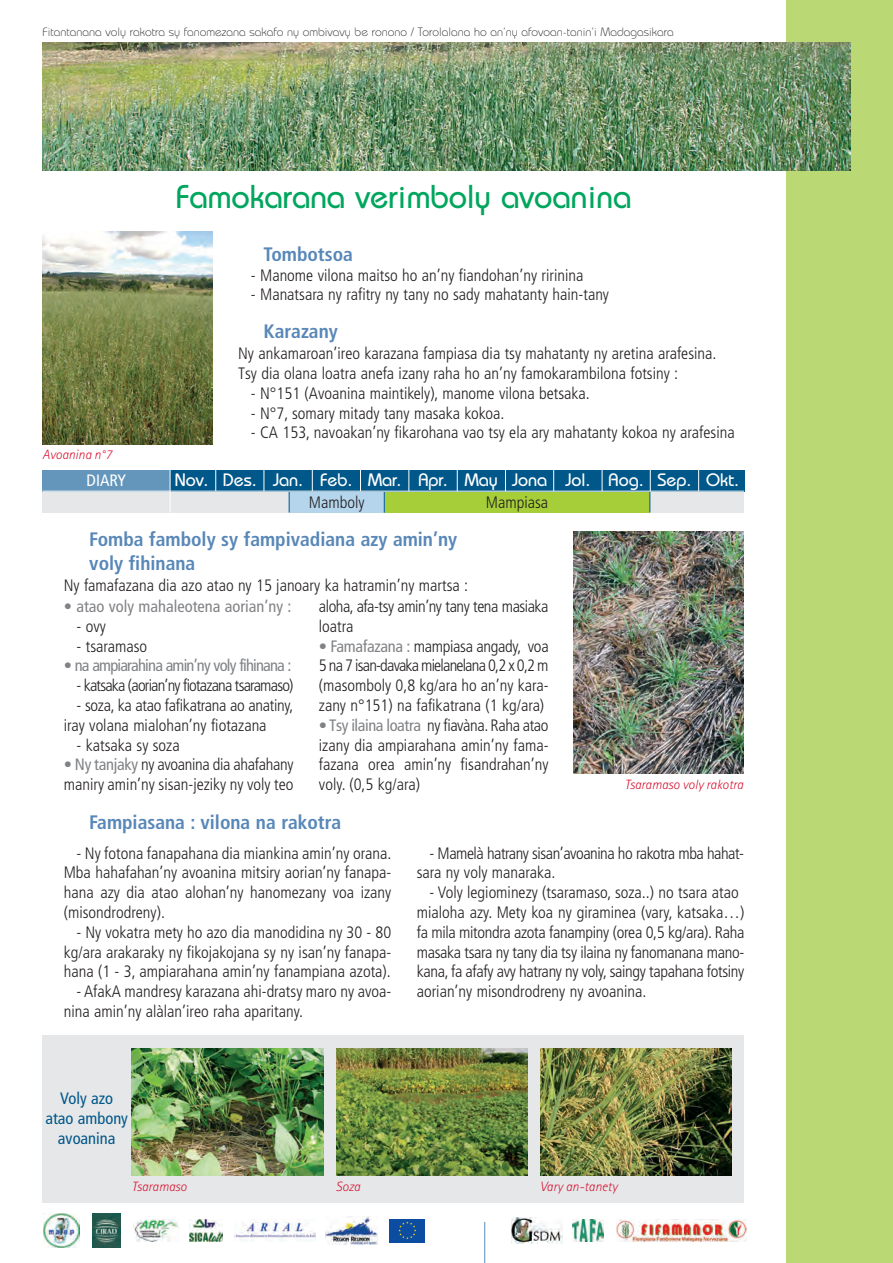
<style>
.page{position:relative;width:893px;height:1263px;background:#fff}
.page>*{position:absolute;margin:0;border:0;box-sizing:border-box;transform-origin:0 0}
.t1{font:500 33px "Bauhaus";color:#00a65d}
.t2{font:700 condensed 19.5px/23.4px "Frutiger";color:#5887b8}
.t3{font:500 18px "Bauhaus";color:#fff}
.t4{font:300 condensed 16.5px/19.8px "Frutiger";color:#231f20;text-align:justify}
.t5{font:300 condensed 16.5px/19.8px "Frutiger";letter-spacing:-.02em;color:#231f20}
.t6{font:300 condensed 16.5px/19.8px "Frutiger";letter-spacing:-.03em;color:#231f20}
.t7{font:300 condensed 16.5px "Frutiger";letter-spacing:-.05em;color:#231f20}
.t8{font:condensed 16.5px "Frutiger";letter-spacing:-.05em;color:#808285}
.t9{font:condensed 16.5px "Frutiger";color:#808285}
.t10{font:condensed 16.5px/19.8px "Frutiger";color:#005789;text-align:center}
.t11{font:condensed 16.5px "Frutiger";color:#fff}
.t12{font:italic 300 13.5px "Rotis Sans Serif";color:#d71634}
.t13{font:300 12px "Bauhaus";color:#231f20}
.s1{font-weight:400;color:#808285}
</style>
<div class="page">
<div style="left:787px;top:0;width:106px;height:1263px;background:#bad874"></div>
<img style="left:43px;top:43px;width:807px;height:127px">
<img style="left:43px;top:232px;width:169px;height:212px">
<img style="left:573px;top:531px;width:170px;height:242px">
<div style="left:43px;top:491px;width:701px;height:21px;background:#e6e7e9"></div>
<div style="left:384px;top:491px;width:266px;height:22px;background:#a6ce39"></div>
<div style="left:289px;top:491px;width:95px;height:22px;background:#b4d5ec"></div>
<svg style="left:289px;top:492px;width:1px;height:20px"></svg>
<svg style="left:384px;top:492px;width:1px;height:21px"></svg>
<div style="left:170px;top:470px;width:574px;height:21px;background:#005789"></div>
<div style="left:43px;top:470px;width:127px;height:21px;background:#6496bc"></div>
<svg style="left:215px;top:470px;width:1px;height:21px"></svg>
<svg style="left:264px;top:470px;width:1px;height:21px"></svg>
<svg style="left:312px;top:470px;width:1px;height:21px"></svg>
<svg style="left:360px;top:470px;width:1px;height:21px"></svg>
<svg style="left:408px;top:470px;width:1px;height:21px"></svg>
<svg style="left:457px;top:470px;width:1px;height:21px"></svg>
<svg style="left:505px;top:470px;width:1px;height:21px"></svg>
<svg style="left:553px;top:470px;width:1px;height:21px"></svg>
<svg style="left:602px;top:470px;width:1px;height:21px"></svg>
<svg style="left:650px;top:470px;width:1px;height:42px"></svg>
<svg style="left:698px;top:470px;width:1px;height:21px"></svg>
<hr style="left:170px;top:470px;width:1px;height:42px;background:#fff">
<div style="left:43px;top:1035px;width:701px;height:168px;background:#e6e7e9"></div>
<img style="left:132px;top:1048px;width:191px;height:128px">
<img style="left:336px;top:1048px;width:191px;height:128px">
<img style="left:540px;top:1048px;width:191px;height:128px">
<img style="left:44px;top:1213px;width:36px;height:34px">
<img style="left:93px;top:1213px;width:28px;height:34px">
<img style="left:190px;top:1219px;width:33px;height:23px">
<img style="left:326px;top:1216px;width:52px;height:28px">
<div style="left:390px;top:1219px;width:35px;height:23px;background:#0d4da1"></div>
<svg style="left:398px;top:1221px;width:18px;height:18px"></svg>
<svg style="left:619px;top:1219px;width:128px;height:23px"></svg>
<img style="left:616px;top:1220px;width:130px;height:21px">
<svg style="left:511px;top:1217px;width:51px;height:27px"></svg>
<img style="left:511px;top:1218px;width:51px;height:25px">
<img style="left:235px;top:1220px;width:80px;height:21px">
<img style="left:133px;top:1219px;width:46px;height:23px">
<img style="left:572px;top:1220px;width:32px;height:21px">
<hr style="left:484px;top:1222px;width:1px;height:41px;background:#5887b8">
<hr style="left:43px;top:491px;width:701px;height:1px;background:#fff">
<p class="t13" style="left:43px;top:28px;width:633px">Fitantanana voly rakotra sy fanomezana sakafo ny ombivavy be ronono / Torolalana ho an’ny afovoan-tanin’i Madagasikara</p>
<p class="t12" style="left:43px;top:449px;width:71px">Avoanina n°7</p>
<h1 class="t1" style="left:177px;top:185px;width:456px">Famokarana verimboly avoanina</h1>
<p class="t2" style="left:264px;top:244px;width:91px">Tombotsoa</p>
<p class="t4" style="left:251px;top:266px;width:334px">- Manome vilona maitso ho an’ny fiandohan’ny ririnina</p>
<p class="t4" style="left:251px;top:286px;width:360px">- Manatsara ny rafitry ny tany no sady mahatanty hain-tany</p>
<p class="t2" style="left:264px;top:321px;width:76px">Karazany</p>
<p class="t4" style="left:238px;top:345px;width:480px">Ny ankamaroan’ireo karazana fampiasa dia tsy mahatanty ny aretina arafesina.<br>Tsy dia olana loatra anefa izany raha ho an’ny famokarambilona fotsiny :</p>
<p class="t4" style="left:251px;top:384px;width:340px">- N°151 (Avoanina maintikely), manome vilona betsaka.</p>
<p class="t4" style="left:251px;top:404px;width:255px">- N°7, somary mitady tany masaka kokoa.</p>
<p class="t4" style="left:251px;top:424px;width:485px">- CA 153, navoakan’ny fikarohana vao tsy ela ary mahatanty kokoa ny arafesina</p>
<p class="t11" style="left:87px;top:474px;width:41px">DIARY</p>
<p class="t3" style="left:175px;top:474px;width:566px">Nov. Des. Jan. Feb. Mar. Apr. May Jona Jol. Aog. Sep. Okt.</p>
<p class="t4" style="left:309px;top:493px;width:57px">Mamboly</p>
<p class="t4" style="left:486px;top:493px;width:64px">Mampiasa</p>
<p class="t2" style="left:89px;top:529px;width:370px">Fomba famboly sy fampivadiana azy amin’ny voly fihinana</p>
<p class="t4" style="left:64px;top:576px;width:406px">Ny famafazana dia azo atao ny 15 janoary ka hatramin’ny martsa :</p>
<p class="t6" style="left:319px;top:598px;width:231px">aloha, afa-tsy amin’ny tany tena masiaka loatra</p>
<p class="t4" style="left:319px;top:637px;width:231px"><span class="s1">• Famafazana :</span> mampiasa angady, voa 5 na 7 isan-davaka mielanelana 0,2 x 0,2 m (masomboly 0,8 kg/ara ho an’ny kara&shy;zany n°151) na fafikatrana (1 kg/ara)</p>
<p class="t4" style="left:319px;top:716px;width:231px"><span class="s1">•Tsy ilaina loatra</span> ny fiavàna. Raha atao izany dia ampiarahana amin’ny fama&shy;fazana orea amin’ny fisandrahan’ny voly. (0,5 kg/ara)</p>
<p class="t2" style="left:89px;top:812px;width:253px">Fampiasana : vilona na rakotra</p>
<p class="t9" style="left:64px;top:600px;width:229px">• atao voly mahaleotena aorian’ny :</p>
<p class="t4" style="left:77px;top:617px;width:31px">- ovy</p>
<p class="t4" style="left:77px;top:637px;width:72px">- tsaramaso</p>
<p class="t8" style="left:64px;top:659px;width:229px">• na ampiarahina amin’ny voly fihinana :</p>
<p class="t7" style="left:77px;top:679px;width:218px">- katsaka (aorian’ny fiotazana tsaramaso)</p>
<p class="t5" style="left:64px;top:697px;width:231px;text-indent:13px">- soza, ka atao fafikatrana ao anatiny, iray volana mialohan’ny fiotazana</p>
<p class="t4" style="left:77px;top:736px;width:105px">- katsaka sy soza</p>
<p class="t4" style="left:64px;top:756px;width:231px"><span class="s1">• Ny tanjaky</span> ny avoanina dia ahafahany maniry amin’ny sisan-jeziky ny voly teo</p>
<p class="t12" style="left:625px;top:780px;width:120px">Tsaramaso voly rakotra</p>
<p class="t4" style="left:64px;top:844px;width:329px;text-indent:13px">- Ny fotona fanapahana dia miankina amin’ny orana.<br>Mba hahafahan’ny avoanina mitsiry aorian’ny fanapa&shy;hana azy dia atao alohan’ny hanomezany voa izany (misondrodreny).</p>
<p class="t4" style="left:64px;top:923px;width:329px;text-indent:13px">- Ny vokatra mety ho azo dia manodidina ny 30 - 80 kg/ara arakaraky ny fikojakojana sy ny isan’ny fanapa&shy;hana (1 - 3, ampiarahana amin’ny fanampiana azota).</p>
<p class="t4" style="left:64px;top:983px;width:329px;text-indent:13px">- AfakA mandresy karazana ahi-dratsy maro ny avoa&shy;nina amin’ny alàlan’ireo raha aparitany.</p>
<p class="t6" style="left:417px;top:844px;width:329px;text-indent:13px">- Mamelà hatrany sisan’avoanina ho rakotra mba hahat&shy;sara ny voly manaraka.</p>
<p class="t5" style="left:417px;top:884px;width:329px;text-indent:13px">- Voly legiominezy (tsaramaso, soza..) no tsara atao mialoha azy. Mety koa ny giraminea (vary, katsaka…) fa mila mitondra azota fanampiny (orea 0,5 kg/ara). Raha masaka tsara ny tany dia tsy ilaina ny fanomanana mano&shy;kana, fa afafy avy hatrany ny voly, saingy tapahana fotsiny aorian’ny misondrodreny ny avoanina.</p>
<p class="t10" style="left:45px;top:1090px;width:84px">Voly azo atao ambony avoanina</p>
<p class="t12" style="left:132px;top:1182px;width:56px">Tsaramaso</p>
<p class="t12" style="left:336px;top:1182px;width:26px">Soza</p>
<p class="t12" style="left:540px;top:1182px;width:79px">Vary an-tanety</p>
</div>
